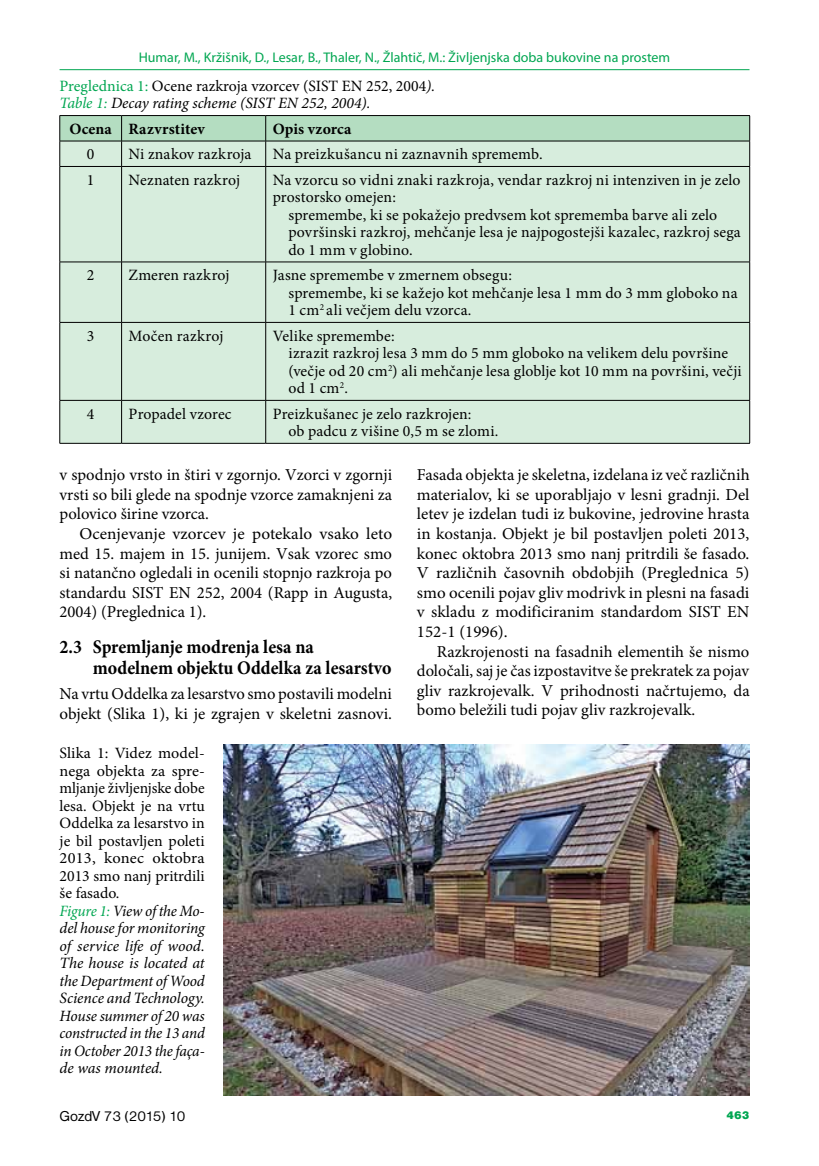
<style>
.page{position:relative;width:819px;height:1166px;background:#fff}
.page>*{position:absolute;margin:0;border:0;box-sizing:border-box;transform-origin:0 0}
.t1{font:700 19.25px/21px "Minion Pro";letter-spacing:-.005em;color:#000;scale:.93 1}
.t2{font:16.62px/19.6px "Minion Pro";color:#000;text-align:justify}
.t3{font:16.62px/19.6px "Minion Pro";color:#000;text-align:justify;scale:1.04 1}
.t4{font:15.75px/17.5px "Minion Pro";letter-spacing:.005em;color:#000}
.t5{font:italic 15.75px/17.5px "Minion Pro";letter-spacing:-.01em;color:#000}
.t6{font:700 15.75px "Minion Pro";letter-spacing:.01em;color:#000}
.t7{font:14.88px "Nimbus San DEE";color:#000}
.t8{font:14px "Myriad Pro";color:#00a651}
.t9{font:11.38px "Nimbus San DEE Blac";color:#00a651}
.s1{font-style:normal;color:#00a651}
.s2{font-style:normal}
.s3{color:#00a651}
</style>
<div class="page">
<hr style="left:60px;top:69px;width:689px;height:1px;background:#00a651">
<div style="left:60px;top:167px;width:689px;height:276px;background:#d7eddd"></div>
<hr style="left:60px;top:166px;width:62px;height:1px;background:#000">
<hr style="left:122px;top:166px;width:144px;height:1px;background:#000">
<hr style="left:266px;top:166px;width:483px;height:1px;background:#000">
<hr style="left:60px;top:262px;width:62px;height:1px;background:#000">
<hr style="left:122px;top:262px;width:144px;height:1px;background:#000">
<hr style="left:266px;top:262px;width:483px;height:1px;background:#000">
<hr style="left:60px;top:322px;width:62px;height:1px;background:#000">
<hr style="left:122px;top:322px;width:144px;height:1px;background:#000">
<hr style="left:266px;top:322px;width:483px;height:1px;background:#000">
<hr style="left:60px;top:400px;width:62px;height:1px;background:#000">
<hr style="left:122px;top:400px;width:144px;height:1px;background:#000">
<hr style="left:266px;top:400px;width:483px;height:1px;background:#000">
<hr style="left:60px;top:115px;width:62px;height:1px;background:#000">
<hr style="left:122px;top:115px;width:144px;height:1px;background:#000">
<hr style="left:266px;top:115px;width:483px;height:1px;background:#000">
<svg style="left:59px;top:116px;width:691px;height:50px;background:#c0dec9"></svg>
<hr style="left:59px;top:167px;width:1px;height:95px;background:#000">
<hr style="left:121px;top:167px;width:1px;height:95px;background:#000">
<hr style="left:265px;top:167px;width:1px;height:95px;background:#000">
<hr style="left:749px;top:167px;width:1px;height:95px;background:#000">
<hr style="left:59px;top:262px;width:1px;height:60px;background:#000">
<hr style="left:121px;top:262px;width:1px;height:60px;background:#000">
<hr style="left:265px;top:262px;width:1px;height:60px;background:#000">
<hr style="left:749px;top:262px;width:1px;height:60px;background:#000">
<hr style="left:59px;top:323px;width:1px;height:77px;background:#000">
<hr style="left:121px;top:323px;width:1px;height:77px;background:#000">
<hr style="left:265px;top:323px;width:1px;height:77px;background:#000">
<hr style="left:749px;top:323px;width:1px;height:77px;background:#000">
<hr style="left:59px;top:401px;width:1px;height:42px;background:#000">
<hr style="left:121px;top:401px;width:1px;height:42px;background:#000">
<hr style="left:265px;top:401px;width:1px;height:42px;background:#000">
<hr style="left:749px;top:401px;width:1px;height:42px;background:#000">
<hr style="left:60px;top:443px;width:62px;height:1px;background:#000">
<hr style="left:122px;top:443px;width:144px;height:1px;background:#000">
<hr style="left:266px;top:443px;width:483px;height:1px;background:#000">
<img style="left:223px;top:744px;width:526px;height:351px">
<p class="t8" style="left:139px;top:49px;width:533px">Humar, M., Kržišnik, D., Lesar, B., Thaler, N., Žlahtič, M.: Življenjska doba bukovine na prostem</p>
<p class="t5" style="left:60px;top:77px;width:377px"><span class="s1">Preglednica 1:</span> <span class="s2">Ocene razkroja vzorcev (SIST EN 252, 2004</span>).<br><span class="s3">Table 1:</span> Decay rating scheme (SIST EN 252, 2004).</p>
<p class="t6" style="left:69px;top:118px;width:137px">Ocena Razvrstitev</p>
<p class="t6" style="left:273px;top:118px;width:80px">Opis vzorca</p>
<p class="t4" style="left:87px;top:146px;width:9px">0</p>
<p class="t4" style="left:129px;top:146px;width:124px">Ni znakov razkroja</p>
<p class="t4" style="left:273px;top:146px;width:271px">Na preizkušancu ni zaznavnih sprememb.</p>
<p class="t4" style="left:87px;top:171px;width:9px">1</p>
<p class="t4" style="left:129px;top:171px;width:113px">Neznaten razkroj</p>
<p class="t4" style="left:273px;top:171px;width:469px">Na vzorcu so vidni znaki razkroja, vendar razkroj ni intenziven in je zelo prostorsko omejen:</p>
<p class="t4" style="left:288px;top:206px;width:454px">spremembe, ki se pokažejo predvsem kot sprememba barve ali zelo površinski razkroj, mehčanje lesa je najpogostejši kazalec, razkroj sega do 1 mm v globino.</p>
<p class="t4" style="left:87px;top:267px;width:9px">2</p>
<p class="t4" style="left:129px;top:267px;width:102px">Zmeren razkroj</p>
<p class="t4" style="left:288px;top:267px;width:450px;text-indent:-16px">Jasne spremembe v zmernem obsegu:<br>spremembe, ki se kažejo kot mehčanje lesa 1 mm do 3 mm globoko na<br>1 cm<sup>2</sup> ali večjem delu vzorca.</p>
<p class="t4" style="left:87px;top:327px;width:9px">3</p>
<p class="t4" style="left:129px;top:327px;width:96px">Močen razkroj</p>
<p class="t4" style="left:288px;top:327px;width:455px;text-indent:-16px">Velike spremembe:<br>izrazit razkroj lesa 3 mm do 5 mm globoko na velikem delu površine (večje od 20 cm<sup>2</sup>) ali mehčanje lesa globlje kot 10 mm na površini, večji od 1 cm<sup>2</sup>.</p>
<p class="t4" style="left:87px;top:405px;width:9px">4</p>
<p class="t4" style="left:129px;top:405px;width:104px">Propadel vzorec</p>
<p class="t4" style="left:288px;top:405px;width:211px;text-indent:-16px">Preizkušanec je zelo razkrojen:<br>ob padcu z višine 0,5 m se zlomi.</p>
<p class="t2" style="left:417px;top:465px;width:334px">Fasada objekta je skeletna, izdelana iz več različnih materialov, ki se uporabljajo v lesni gradnji. Del letev je izdelan tudi iz bukovine, jedrovine hrasta in kostanja. Objekt je bil postavljen poleti 2013, konec oktobra 2013 smo nanj pritrdili še fasado.<br>V različnih časovnih obdobjih (Preglednica 5) smo ocenili pojav gliv modrivk in plesni na fasadi v skladu z modificiranim standardom SIST EN 152-1 (1996).</p>
<p class="t2" style="left:417px;top:642px;width:334px;text-indent:20px">Razkrojenosti na fasadnih elementih še nismo določali, saj je čas izpostavitve še prekratek za pojav gliv razkrojevalk. V prihodnosti načrtujemo, da bomo beležili tudi pojav gliv razkrojevalk.</p>
<p class="t5" style="left:60px;top:744px;width:147px"><span class="s2">Slika 1: Videz model&shy;nega objekta za spre&shy;mljanje življenjske dobe lesa. Objekt je na vrtu<br>Oddelka za lesarstvo in je bil postavljen poleti<br>2013, konec oktobra<br>2013 smo nanj pritrdili še fasado.<br></span><span class="s3">Figure 1:</span> View of the Mo&shy;del house for monitoring of service life of wood.<br>The house is located at the Department of Wood<br>Science and Technology.<br>House summer of 20 was constructed in the 13 and in October 2013 the faça&shy;de was mounted.</p>
<p class="t2" style="left:60px;top:465px;width:334px">v spodnjo vrsto in štiri v zgornjo. Vzorci v zgornji vrsti so bili glede na spodnje vzorce zamaknjeni za polovico širine vzorca.</p>
<p class="t3" style="left:60px;top:524px;width:321px;text-indent:20px">Ocenjevanje vzorcev je potekalo vsako leto med 15. majem in 15. junijem. Vsak vzorec smo si natančno ogledali in ocenili stopnjo razkroja po standardu SIST EN 252, 2004 (Rapp in Augusta, 2004) (Preglednica 1).</p>
<p class="t1" style="left:93px;top:636px;width:322px;text-indent:-33px">2.3 Spremljanje modrenja lesa na modelnem objektu Oddelka za lesarstvo</p>
<p class="t2" style="left:60px;top:684px;width:334px">Na vrtu Oddelka za lesarstvo smo postavili modelni objekt (Slika 1), ki je zgrajen v skeletni zasnovi.</p>
<p class="t7" style="left:60px;top:1108px;width:127px">GozdV 73 (2015) 10</p>
<p class="t9" style="left:726px;top:1108px;width:25px">463</p>
</div>
